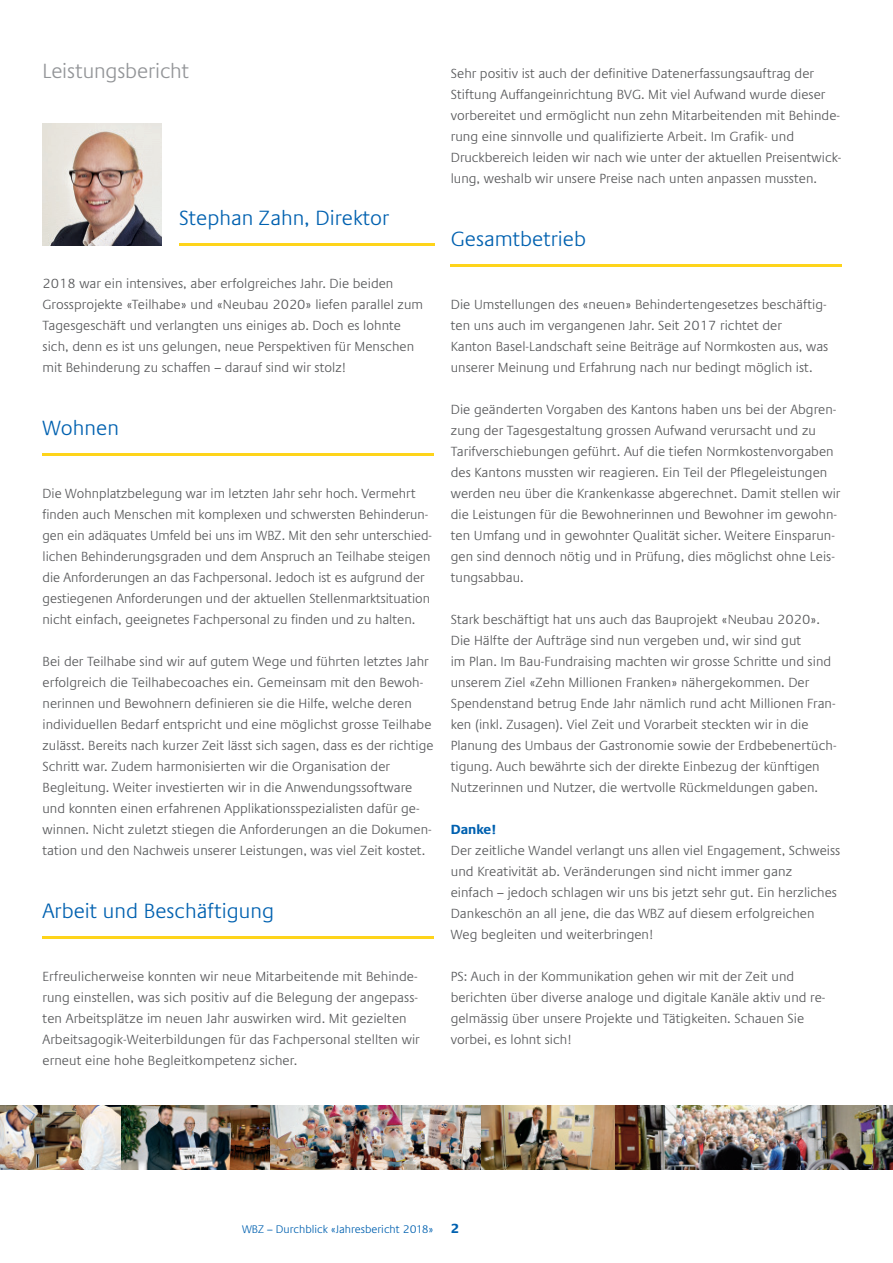
<style>
.page{position:relative;width:893px;height:1263px;background:#fff}
.page>*{position:absolute;margin:0;border:0;box-sizing:border-box;transform-origin:0 0}
.t1{font:300 21px "Praxis LT Pro";color:#0161b0}
.t2{font:300 21px "Praxis LT Pro";letter-spacing:-.01em;color:#939598}
.t3{font:300 13.5px/21px "Praxis LT Pro";color:#57585a}
.t4{font:700 13.5px "Praxis LT Pro";color:#0161b0}
.t5{font:300 11.25px "Praxis LT Pro";color:#0161b0}
</style>
<div class="page">
<hr style="left:43px;top:453px;width:391px;height:3px;background:#fed41a">
<hr style="left:43px;top:936px;width:391px;height:3px;background:#fed41a">
<img style="left:43px;top:124px;width:119px;height:121px">
<hr style="left:179px;top:243px;width:255px;height:3px;background:#fed41a">
<img style="left:0;top:1106px;width:893px;height:64px">
<hr style="left:451px;top:264px;width:391px;height:3px;background:#fed41a">
<h1 class="t2" style="left:43px;top:58px;width:148px">Leistungsbericht</h1>
<p class="t3" style="left:451px;top:63px;width:392px">Sehr positiv ist auch der definitive Datenerfassungsauftrag der Stiftung Auffangeinrichtung BVG. Mit viel Aufwand wurde dieser vorbereitet und ermöglicht nun zehn Mitarbeitenden mit Behinde&shy;rung eine sinnvolle und qualifizierte Arbeit. Im Grafik- und Druckbereich leiden wir nach wie unter der aktuellen Preisentwick&shy;lung, weshalb wir unsere Preise nach unten anpassen mussten.</p>
<h1 class="t1" style="left:179px;top:205px;width:212px">Stephan Zahn, Direktor</h1>
<p class="t3" style="left:43px;top:273px;width:382px">2018 war ein intensives, aber erfolgreiches Jahr. Die beiden Grossprojekte «Teilhabe» und «Neubau 2020» liefen parallel zum Tagesgeschäft und verlangten uns einiges ab. Doch es lohnte sich, denn es ist uns gelungen, neue Perspektiven für Menschen mit Behinderung zu schaffen – darauf sind wir stolz!</p>
<h1 class="t1" style="left:43px;top:415px;width:78px">Wohnen</h1>
<p class="t3" style="left:43px;top:483px;width:391px">Die Wohnplatzbelegung war im letzten Jahr sehr hoch. Vermehrt finden auch Menschen mit komplexen und schwersten Behinderun&shy;gen ein adäquates Umfeld bei uns im WBZ. Mit den sehr unterschied&shy;lichen Behinderungsgraden und dem Anspruch an Teilhabe steigen die Anforderungen an das Fachpersonal. Jedoch ist es aufgrund der gestiegenen Anforderungen und der aktuellen Stellenmarktsituation nicht einfach, geeignetes Fachpersonal zu finden und zu halten.</p>
<p class="t3" style="left:43px;top:651px;width:392px">Bei der Teilhabe sind wir auf gutem Wege und führten letztes Jahr erfolgreich die Teilhabecoaches ein. Gemeinsam mit den Bewoh&shy;nerinnen und Bewohnern definieren sie die Hilfe, welche deren individuellen Bedarf entspricht und eine möglichst grosse Teilhabe zulässt. Bereits nach kurzer Zeit lässt sich sagen, dass es der richtige Schritt war. Zudem harmonisierten wir die Organisation der Begleitung. Weiter investierten wir in die Anwendungssoftware und konnten einen erfahrenen Applikationsspezialisten dafür ge&shy;winnen. Nicht zuletzt stiegen die Anforderungen an die Dokumen&shy;tation und den Nachweis unserer Leistungen, was viel Zeit kostet.</p>
<h1 class="t1" style="left:43px;top:898px;width:233px">Arbeit und Beschäftigung</h1>
<p class="t3" style="left:43px;top:966px;width:379px">Erfreulicherweise konnten wir neue Mitarbeitende mit Behinde&shy;rung einstellen, was sich positiv auf die Belegung der angepass&shy;ten Arbeitsplätze im neuen Jahr auswirken wird. Mit gezielten Arbeitsagogik-Weiterbildungen für das Fachpersonal stellten wir erneut eine hohe Begleitkompetenz sicher.</p>
<h1 class="t1" style="left:451px;top:226px;width:137px">Gesamtbetrieb</h1>
<p class="t3" style="left:451px;top:294px;width:379px">Die Umstellungen des «neuen» Behindertengesetzes beschäftig&shy;ten uns auch im vergangenen Jahr. Seit 2017 richtet der<br>Kanton Basel-Landschaft seine Beiträge auf Normkosten aus, was unserer Meinung und Erfahrung nach nur bedingt möglich ist.</p>
<p class="t3" style="left:451px;top:399px;width:391px">Die geänderten Vorgaben des Kantons haben uns bei der Abgren&shy;zung der Tagesgestaltung grossen Aufwand verursacht und zu Tarifverschiebungen geführt. Auf die tiefen Normkostenvorgaben des Kantons mussten wir reagieren. Ein Teil der Pflegeleistungen werden neu über die Krankenkasse abgerechnet. Damit stellen wir die Leistungen für die Bewohnerinnen und Bewohner im gewohn&shy;ten Umfang und in gewohnter Qualität sicher. Weitere Einsparun&shy;gen sind dennoch nötig und in Prüfung, dies möglichst ohne Leis&shy;tungsabbau.</p>
<p class="t3" style="left:451px;top:609px;width:387px">Stark beschäftigt hat uns auch das Bauprojekt «Neubau 2020».<br>Die Hälfte der Aufträge sind nun vergeben und, wir sind gut<br>im Plan. Im Bau-Fundraising machten wir grosse Schritte und sind unserem Ziel «Zehn Millionen Franken» nähergekommen. Der Spendenstand betrug Ende Jahr nämlich rund acht Millionen Fran&shy;ken (inkl. Zusagen). Viel Zeit und Vorarbeit steckten wir in die Planung des Umbaus der Gastronomie sowie der Erdbebenertüch&shy;tigung. Auch bewährte sich der direkte Einbezug der künftigen Nutzerinnen und Nutzer, die wertvolle Rückmeldungen gaben.</p>
<p class="t4" style="left:451px;top:821px;width:47px">Danke!</p>
<p class="t3" style="left:451px;top:840px;width:391px">Der zeitliche Wandel verlangt uns allen viel Engagement, Schweiss und Kreativität ab. Veränderungen sind nicht immer ganz<br>einfach – jedoch schlagen wir uns bis jetzt sehr gut. Ein herzliches Dankeschön an all jene, die das WBZ auf diesem erfolgreichen Weg begleiten und weiterbringen!</p>
<p class="t3" style="left:451px;top:966px;width:376px">PS: Auch in der Kommunikation gehen wir mit der Zeit und berichten über diverse analoge und digitale Kanäle aktiv und re&shy;gelmässig über unsere Projekte und Tätigkeiten. Schauen Sie vorbei, es lohnt sich!</p>
<p class="t5" style="left:242px;top:1222px;width:193px">WBZ – Durchblick «Jahresbericht 2018»</p>
<p class="t4" style="left:451px;top:1220px;width:10px">2</p>
</div>
